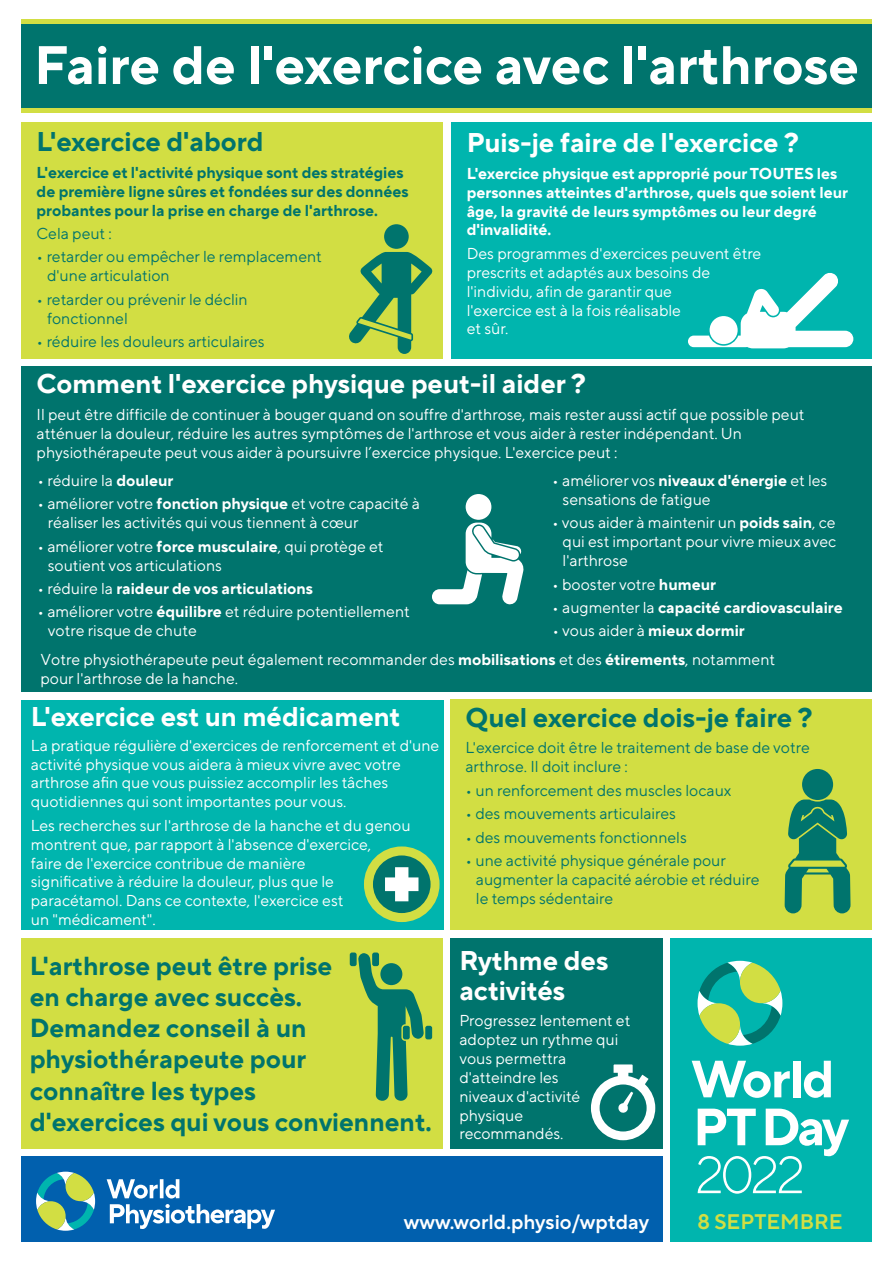
<style>
.page{position:relative;width:893px;height:1263px;background:#fff}
.page>*{position:absolute;margin:0;border:0;box-sizing:border-box;transform-origin:0 0}
.t1{font:700 54px "TT Norms Pro";color:#fff}
.t2{font:700 27px/30px "TT Norms Pro";color:#fff}
.t3{font:700 27px "TT Norms Pro";color:#00746d}
.t4{font:700 25.95px/31.2px "TT Norms Pro";color:#00746d}
.t5{font:600 21px "TT Norms Pro";color:#d2de43}
.t6{font:600 20.4px "TT Norms Pro";color:#fff}
.t7{font:15.75px/18.9px "TT Norms Pro";color:#fff}
.t8{font:15.75px/18.9px "TT Norms Pro";color:#00746d}
.t9{font:700 15.75px/18.9px "TT Norms Pro";color:#fff}
.t10{font:700 15.75px/18.9px "TT Norms Pro";color:#00746d}
.s1{font-weight:700}
.s2{font-weight:400}
</style>
<div class="page">
<div style="left:451px;top:122px;width:421px;height:237px;background:#00b5ae"></div>
<div style="left:21px;top:122px;width:422px;height:237px;background:#d2de43"></div>
<div style="left:21px;top:24px;width:851px;height:85px;background:#00746d"></div>
<hr style="left:21px;top:109px;width:851px;height:4px;background:#d2de43">
<hr style="left:21px;top:19px;width:851px;height:4px;background:#d2de43">
<div style="left:450px;top:700px;width:422px;height:230px;background:#d2de43"></div>
<div style="left:21px;top:366px;width:851px;height:325px;background:#00746d"></div>
<div style="left:670px;top:938px;width:202px;height:304px;background:#00b5ae"></div>
<svg style="left:697px;top:961px;width:85px;height:85px"></svg>
<svg style="left:692px;top:1061px;width:98px;height:37px"></svg>
<div style="left:794px;top:1061px;width:7px;height:36px;background:#fff"></div>
<svg style="left:804px;top:1061px;width:27px;height:37px"></svg>
<svg style="left:698px;top:1108px;width:151px;height:86px"></svg>
<div style="left:22px;top:1156px;width:641px;height:86px;background:#0160ae"></div>
<svg style="left:107px;top:1179px;width:51px;height:19px"></svg>
<svg style="left:160px;top:1179px;width:4px;height:19px"></svg>
<svg style="left:165px;top:1179px;width:14px;height:19px"></svg>
<svg style="left:110px;top:1204px;width:165px;height:25px"></svg>
<svg style="left:36px;top:1172px;width:59px;height:59px"></svg>
<div style="left:21px;top:700px;width:423px;height:230px;background:#00b5ae"></div>
<div style="left:450px;top:938px;width:213px;height:211px;background:#00746d"></div>
<svg style="left:349px;top:252px;width:83px;height:102px"></svg>
<div style="left:384px;top:224px;width:25px;height:25px;background:#00746d;border-radius:50%"></div>
<svg style="left:688px;top:273px;width:165px;height:75px"></svg>
<div style="left:466px;top:494px;width:25px;height:26px;background:#fff;border-radius:50%"></div>
<svg style="left:432px;top:523px;width:92px;height:82px"></svg>
<svg style="left:591px;top:1064px;width:64px;height:76px"></svg>
<div style="left:21px;top:938px;width:422px;height:211px;background:#d2de43"></div>
<div style="left:802px;top:769px;width:31px;height:31px;background:#00746d;border-radius:50%"></div>
<svg style="left:785px;top:799px;width:66px;height:114px"></svg>
<svg style="left:368px;top:851px;width:67px;height:66px;background:#2e8b64"></svg>
<div style="left:364px;top:846px;width:76px;height:76px;border:9px solid #d2de43;border-radius:50%"></div>
<svg style="left:385px;top:867px;width:33px;height:34px"></svg>
<svg style="left:358px;top:953px;width:66px;height:148px"></svg>
<div style="left:350px;top:952px;width:7px;height:14px;background:#00746d;border-radius:2px"></div>
<div style="left:372px;top:952px;width:7px;height:14px;background:#00746d;border-radius:2px"></div>
<div style="left:403px;top:1026px;width:7px;height:13px;background:#00746d;border-radius:2px"></div>
<div style="left:425px;top:1026px;width:7px;height:13px;background:#00746d;border-radius:2px"></div>
<h1 class="t1" style="left:34px;top:25px;width:826px">Faire de l'exercice avec l'arthrose</h1>
<h2 class="t3" style="left:37px;top:122px;width:228px">L'exercice d'abord</h2>
<p class="t10" style="left:37px;top:162px;width:374px">L'exercice et l'activité physique sont des stratégies de première ligne sûres et fondées sur des données probantes pour la prise en charge de l'arthrose.</p>
<p class="t8" style="left:37px;top:223px;width:77px">Cela peut :</p>
<p class="t8" style="left:47px;top:246px;width:276px;text-indent:-11px">• retarder ou empêcher le remplacement d'une articulation</p>
<p class="t8" style="left:47px;top:289px;width:202px;text-indent:-11px">• retarder ou prévenir le déclin fonctionnel</p>
<p class="t8" style="left:37px;top:331px;width:229px">• réduire les douleurs articulaires</p>
<h2 class="t2" style="left:467px;top:126px;width:334px">Puis-je faire de l'exercice ?</h2>
<p class="t9" style="left:467px;top:163px;width:383px">L'exercice physique est approprié pour TOUTES les personnes atteintes d'arthrose, quels que soient leur âge, la gravité de leurs symptômes ou leur degré d'invalidité.</p>
<p class="t7" style="left:467px;top:243px;width:296px">Des programmes d'exercices peuvent être prescrits et adaptés aux besoins de l'individu, afin de garantir que<br>l'exercice est à la fois réalisable<br>et sûr.</p>
<h2 class="t2" style="left:37px;top:367px;width:551px">Comment l'exercice physique peut-il aider ?</h2>
<p class="t7" style="left:37px;top:403px;width:769px">Il peut être difficile de continuer à bouger quand on souffre d'arthrose, mais rester aussi actif que possible peut atténuer la douleur, réduire les autres symptômes de l'arthrose et vous aider à rester indépendant. Un physiothérapeute peut vous aider à poursuivre l’exercice physique. L'exercice peut :</p>
<p class="t7" style="left:37px;top:470px;width:138px">• réduire la <span class="s1">douleur</span></p>
<p class="t7" style="left:48px;top:493px;width:374px;text-indent:-11px">• améliorer votre <span class="s1">fonction physique</span> et votre capacité à réaliser les activités qui vous tiennent à cœur</p>
<p class="t7" style="left:48px;top:536px;width:337px;text-indent:-11px">• améliorer votre <span class="s1">force musculaire</span>, qui protège et soutient vos articulations</p>
<p class="t9" style="left:37px;top:578px;width:277px"><span class="s2">• réduire la</span> raideur de vos articulations</p>
<p class="t7" style="left:37px;top:601px;width:374px">• améliorer votre <span class="s1">équilibre</span> et réduire potentiellement</p>
<p class="t7" style="left:563px;top:470px;width:266px;text-indent:-11px">• améliorer vos <span class="s1">niveaux d'énergie</span> et les sensations de fatigue</p>
<p class="t7" style="left:563px;top:512px;width:275px;text-align:justify;text-indent:-11px">• vous aider à maintenir un <span class="s1">poids sain</span>, ce qui est important pour vivre mieux avec l'arthrose</p>
<p class="t7" style="left:552px;top:573px;width:165px">• booster votre <span class="s1">humeur</span></p>
<p class="t9" style="left:552px;top:597px;width:292px"><span class="s2">• augmenter la</span> capacité cardiovasculaire</p>
<p class="t7" style="left:40px;top:615px;width:736px;line-height:28.3px;text-indent:512px">• vous aider à <span class="s1">mieux dormir<br></span>Votre physiothérapeute peut également recommander des <span class="s1">mobilisations</span> et des <span class="s1">étirements</span>, notamment</p>
<p class="t7" style="left:40px;top:667px;width:199px">pour l'arthrose de la hanche.</p>
<p class="t7" style="left:48px;top:620px;width:150px">votre risque de chute</p>
<h2 class="t2" style="left:31px;top:699px;width:371px">L'exercice est un médicament</h2>
<p class="t7" style="left:31px;top:734px;width:410px">La pratique régulière d'exercices de renforcement et d'une activité physique vous aidera à mieux vivre avec votre arthrose afin que vous puissiez accomplir les tâches quotidiennes qui sont importantes pour vous.</p>
<p class="t7" style="left:31px;top:814px;width:381px">Les recherches sur l'arthrose de la hanche et du genou montrent que, par rapport à l'absence d'exercice,<br>faire de l'exercice contribue de manière<br>significative à réduire la douleur, plus que le paracétamol. Dans ce contexte, l'exercice est<br>un "médicament".</p>
<h3 class="t4" style="left:30px;top:948px;width:403px">L'arthrose peut être prise<br>en charge avec succès.<br>Demandez conseil à un physiothérapeute pour<br>connaître les types<br>d'exercices qui vous conviennent.</h3>
<h2 class="t3" style="left:465px;top:698px;width:349px">Quel exercice dois-je faire ?</h2>
<p class="t8" style="left:465px;top:737px;width:346px">L'exercice doit être le traitement de base de votre arthrose. Il doit inclure :</p>
<p class="t8" style="left:465px;top:780px;width:268px">• un renforcement des muscles locaux</p>
<p class="t8" style="left:465px;top:803px;width:212px">• des mouvements articulaires</p>
<p class="t8" style="left:465px;top:826px;width:223px">• des mouvements fonctionnels</p>
<p class="t8" style="left:476px;top:850px;width:285px;text-indent:-11px">• une activité physique générale pour augmenter la capacité aérobie et réduire le temps sédentaire</p>
<h2 class="t2" style="left:459px;top:943px;width:150px">Rythme des activités</h2>
<p class="t7" style="left:459px;top:1010px;width:172px">Progressez lentement et adoptez un rythme qui vous permettra d'atteindre les<br>niveaux d'activité physique recommandés.</p>
<p class="t6" style="left:404px;top:1207px;width:247px">www.world.physio/wptday</p>
<h3 class="t5" style="left:697px;top:1206px;width:146px">8 SEPTEMBRE</h3>
</div>
